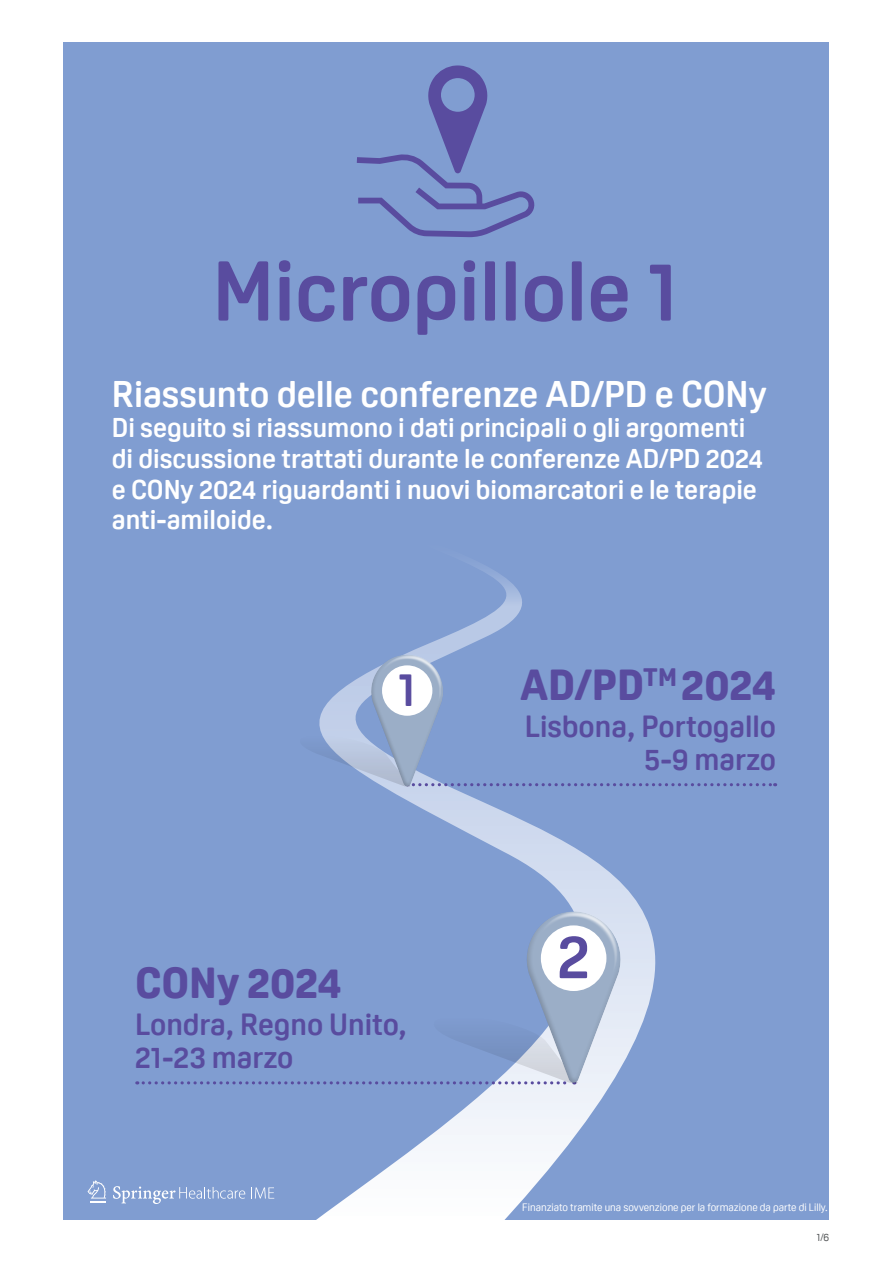
<style>
.page{position:relative;width:893px;height:1263px;background:#fff}
.page>*{position:absolute;margin:0;border:0;box-sizing:border-box;transform-origin:0 0}
.t1{font:700 83.25px "Oscine";color:#594c9f}
.t2{font:700 61.2px "Oscine";color:#594c9f}
.t3{font:700 46.95px "Oscine";color:#594c9f}
.t4{font:800 42.3px "Oscine";color:#594c9f}
.t5{font:700 36.15px "Oscine";color:#fff}
.t6{font:700 29.85px/32.4px "Oscine";color:#594c9f}
.t7{font:700 26.55px/30.6px "Oscine";color:#fff}
.t8{font:10.5px "Oscine";color:#fff}
.t9{font:10.5px "Oscine";color:#515455}
</style>
<div class="page">
<div style="left:64px;top:43px;width:765px;height:1177px;background:#809dd1"></div>
<svg style="left:298px;top:566px;width:358px;height:654px"></svg>
<svg style="left:357px;top:65px;width:178px;height:172px"></svg>
<svg style="left:137px;top:911px;width:487px;height:173px"></svg>
<div style="left:524px;top:911px;width:98px;height:173px;background:#231f20;opacity:.36"></div>
<div style="left:541px;top:925px;width:65px;height:66px;background:#fff;border-radius:50%"></div>
<svg style="left:298px;top:655px;width:478px;height:132px"></svg>
<div style="left:368px;top:654px;width:75px;height:134px;background:#231f20;opacity:.36"></div>
<div style="left:382px;top:665px;width:50px;height:51px;background:#fff;border-radius:50%"></div>
<svg style="left:88px;top:1180px;width:18px;height:23px"></svg>
<svg style="left:113px;top:1186px;width:132px;height:18px"></svg>
<svg style="left:251px;top:1187px;width:23px;height:11px"></svg>
<h1 class="t1" style="left:212px;top:244px;width:468px">Micropillole 1</h1>
<h3 class="t5" style="left:112px;top:374px;width:656px">Riassunto delle conferenze AD/PD e CONy</h3>
<p class="t7" style="left:112px;top:413px;width:653px">Di seguito si riassumono i dati principali o gli argomenti di discussione trattati durante le conferenze AD/PD 2024 e CONy 2024 riguardanti i nuovi biomarcatori e le terapie anti-amiloide.</p>
<h3 class="t3" style="left:398px;top:663px;width:19px">1</h3>
<h3 class="t4" style="left:135px;top:959px;width:208px">CONy 2024</h3>
<p class="t6" style="left:135px;top:1009px;width:273px">Londra, Regno Unito,<br>21-23 marzo</p>
<h3 class="t4" style="left:520px;top:661px;width:258px">AD/PD<sup>TM</sup> 2024</h3>
<p class="t6" style="left:525px;top:710px;width:253px;text-align:right">Lisbona, Portogallo<br>5-9 marzo</p>
<h2 class="t2" style="left:558px;top:922px;width:34px">2</h2>
<p class="t8" style="left:522px;top:1202px;width:307px">Finanziato tramite una sovvenzione per la formazione da parte di Lilly.</p>
<p class="t9" style="left:817px;top:1231px;width:14px">1/6</p>
</div>
